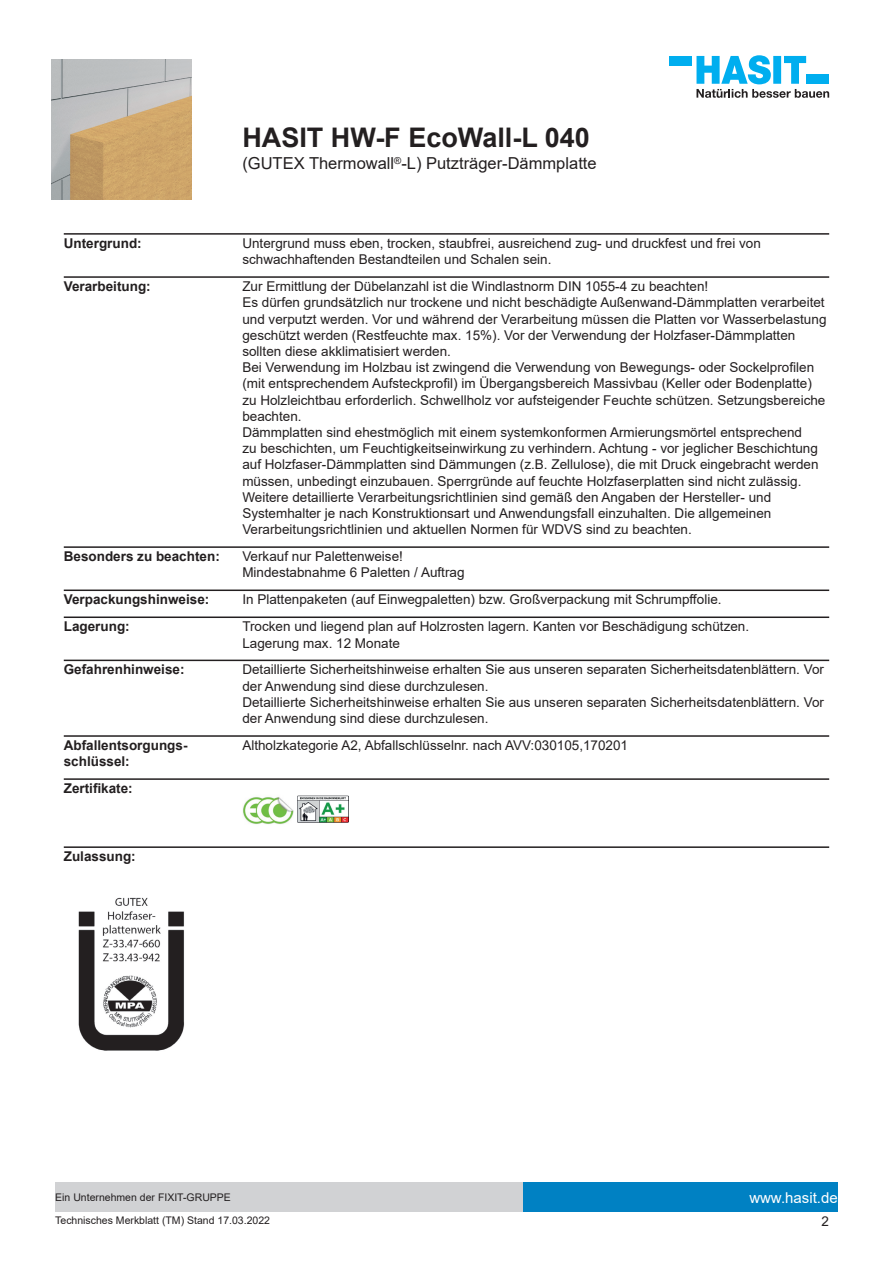
<style>
.page{position:relative;width:893px;height:1263px;background:#fff}
.page>*{position:absolute;margin:0;border:0;box-sizing:border-box;transform-origin:0 0}
.t1{font:700 27px "Arial";color:#231f20}
.t2{font:16.5px "Arial";color:#231f20}
.t3{font:15px "Arial";color:#fff}
.t4{font:13.5px/16.2px "Arial";color:#231f20}
.t5{font:700 13.5px/16.2px "Arial";color:#231f20}
.t6{font:10.5px "Arial";color:#231f20}
</style>
<div class="page">
<img style="left:51px;top:60px;width:140px;height:140px">
<div style="left:669px;top:56px;width:23px;height:10px;background:#00aeef"></div>
<svg style="left:696px;top:55px;width:133px;height:43px"></svg>
<div style="left:523px;top:1182px;width:315px;height:30px;background:#0081c3"></div>
<div style="left:55px;top:1182px;width:468px;height:30px;background:#d1d2d4"></div>
<hr style="left:64px;top:233px;width:765px;height:2px;background:#231f20">
<hr style="left:64px;top:276px;width:765px;height:2px;background:#231f20">
<hr style="left:64px;top:546px;width:765px;height:2px;background:#231f20">
<hr style="left:64px;top:589px;width:765px;height:2px;background:#231f20">
<hr style="left:64px;top:616px;width:765px;height:2px;background:#231f20">
<hr style="left:64px;top:660px;width:765px;height:1px;background:#231f20">
<hr style="left:64px;top:735px;width:765px;height:2px;background:#231f20">
<hr style="left:64px;top:778px;width:765px;height:2px;background:#231f20">
<img style="left:243px;top:797px;width:50px;height:27px">
<img style="left:297px;top:795px;width:51px;height:28px">
<hr style="left:64px;top:846px;width:765px;height:2px;background:#231f20">
<img style="left:78px;top:897px;width:106px;height:154px">
<h1 class="t1" style="left:242px;top:119px;width:349px">HASIT HW-F EcoWall-L 040</h1>
<p class="t2" style="left:242px;top:152px;width:356px">(GUTEX Thermowall<sup>®</sup>-L) Putzträger-Dämmplatte</p>
<p class="t5" style="left:64px;top:235px;width:79px">Untergrund:</p>
<p class="t4" style="left:242px;top:235px;width:520px">Untergrund muss eben, trocken, staubfrei, ausreichend zug- und druckfest und frei von schwachhaftenden Bestandteilen und Schalen sein.</p>
<p class="t5" style="left:64px;top:278px;width:89px">Verarbeitung:</p>
<p class="t4" style="left:242px;top:278px;width:586px">Zur Ermittlung der Dübelanzahl ist die Windlastnorm DIN 1055-4 zu beachten!<br>Es dürfen grundsätzlich nur trockene und nicht beschädigte Außenwand-Dämmplatten verarbeitet und verputzt werden. Vor und während der Verarbeitung müssen die Platten vor Wasserbelastung geschützt werden (Restfeuchte max. 15%). Vor der Verwendung der Holzfaser-Dämmplatten sollten diese akklimatisiert werden.<br>Bei Verwendung im Holzbau ist zwingend die Verwendung von Bewegungs- oder Sockelprofilen (mit entsprechendem Aufsteckprofil) im Übergangsbereich Massivbau (Keller oder Bodenplatte) zu Holzleichtbau erforderlich. Schwellholz vor aufsteigender Feuchte schützen. Setzungsbereiche beachten.<br>Dämmplatten sind ehestmöglich mit einem systemkonformen Armierungsmörtel entsprechend<br>zu beschichten, um Feuchtigkeitseinwirkung zu verhindern. Achtung - vor jeglicher Beschichtung auf Holzfaser-Dämmplatten sind Dämmungen (z.B. Zellulose), die mit Druck eingebracht werden müssen, unbedingt einzubauen. Sperrgründe auf feuchte Holzfaserplatten sind nicht zulässig.<br>Weitere detaillierte Verarbeitungsrichtlinien sind gemäß den Angaben der Hersteller- und Systemhalter je nach Konstruktionsart und Anwendungsfall einzuhalten. Die allgemeinen Verarbeitungsrichtlinien und aktuellen Normen für WDVS sind zu beachten.</p>
<p class="t5" style="left:64px;top:548px;width:158px">Besonders zu beachten:</p>
<p class="t4" style="left:242px;top:548px;width:224px">Verkauf nur Palettenweise!<br>Mindestabnahme 6 Paletten / Auftrag</p>
<p class="t5" style="left:64px;top:592px;width:147px">Verpackungshinweise:</p>
<p class="t4" style="left:242px;top:591px;width:481px">In Plattenpaketen (auf Einwegpaletten) bzw. Großverpackung mit Schrumpffolie.</p>
<p class="t5" style="left:64px;top:619px;width:68px">Lagerung:</p>
<p class="t4" style="left:242px;top:618px;width:508px">Trocken und liegend plan auf Holzrosten lagern. Kanten vor Beschädigung schützen.<br>Lagerung max. 12 Monate</p>
<p class="t5" style="left:64px;top:662px;width:122px">Gefahrenhinweise:</p>
<p class="t4" style="left:242px;top:661px;width:583px">Detaillierte Sicherheitshinweise erhalten Sie aus unseren separaten Sicherheitsdatenblättern. Vor der Anwendung sind diese durchzulesen.<br>Detaillierte Sicherheitshinweise erhalten Sie aus unseren separaten Sicherheitsdatenblättern. Vor der Anwendung sind diese durchzulesen.</p>
<p class="t5" style="left:64px;top:737px;width:125px">Abfallentsorgungs&shy;schlüssel:</p>
<p class="t4" style="left:242px;top:737px;width:387px">Altholzkategorie A2, Abfallschlüsselnr. nach AVV:030105,170201</p>
<p class="t5" style="left:64px;top:780px;width:71px">Zertifikate:</p>
<p class="t5" style="left:64px;top:848px;width:74px">Zulassung:</p>
<p class="t6" style="left:55px;top:1190px;width:177px">Ein Unternehmen der FIXIT-GRUPPE</p>
<p class="t3" style="left:749px;top:1187px;width:90px">www.hasit.de</p>
<p class="t6" style="left:55px;top:1213px;width:216px">Technisches Merkblatt (TM) Stand 17.03.2022</p>
<p class="t4" style="left:821px;top:1213px;width:9px">2</p>
</div>
